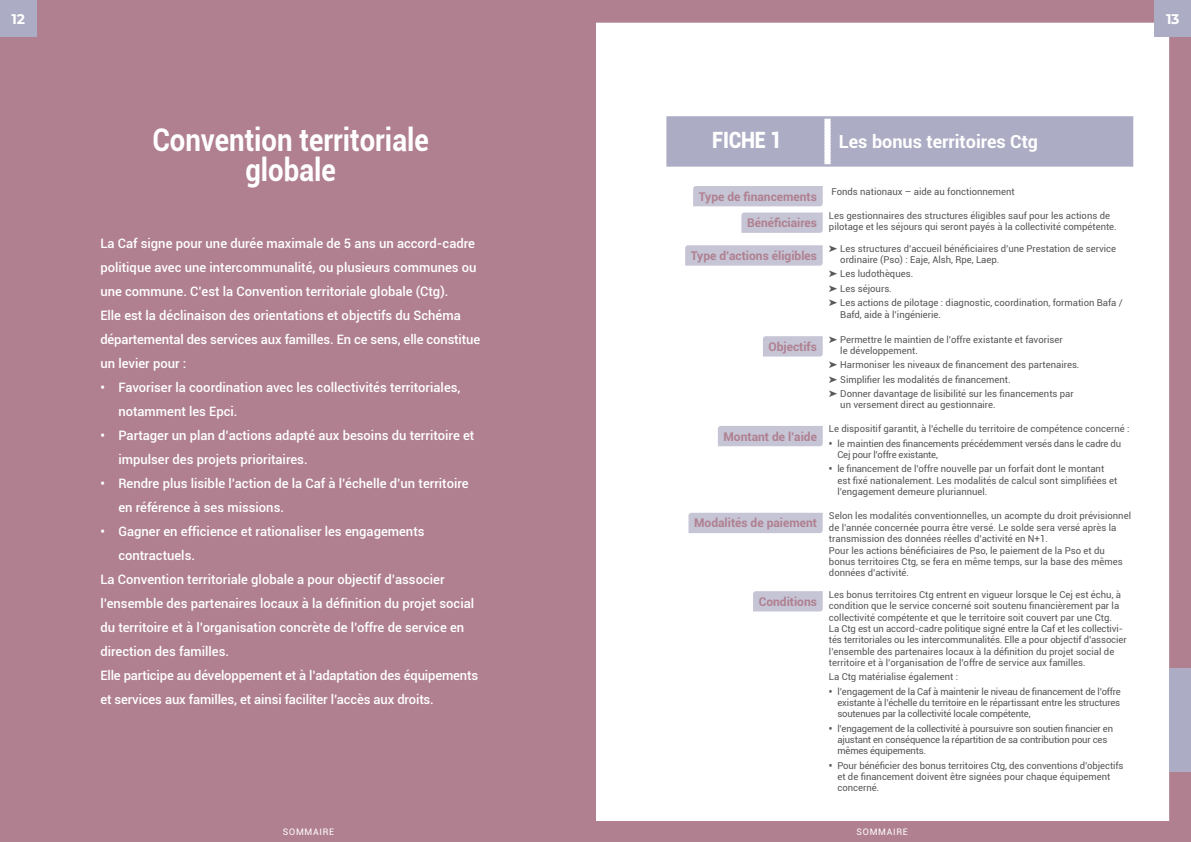
<style>
.page{position:relative;width:1191px;height:842px;background:#fff}
.page>*{position:absolute;margin:0;border:0;box-sizing:border-box;transform-origin:0 0}
.t1{font:700 31.2px/30px "Roboto";color:#fff;text-align:center;scale:.88 1}
.t2{font:900 22.5px "Roboto";letter-spacing:-.015em;color:#fff;scale:.88 1}
.t3{font:700 18px "Roboto";color:#fff}
.t4{font:700 14px "Montserrat";color:#fff}
.t5{font:500 13px/24px "Roboto";color:#fff}
.t6{font:700 12px "Roboto";color:#b08090}
.t7{font:9.5px/11.4px "Roboto";color:#575756}
.t8{font:9.5px/11.4px "Roboto";letter-spacing:-.02em;color:#575756}
.t9{font:9px "Roboto";letter-spacing:.08em;color:#fff}
.s1{font-weight:900}
</style>
<div class="page">
<svg style="left:595px;top:0;width:596px;height:842px"></svg>
<div style="left:0;top:0;width:595px;height:842px;background:#b08090"></div>
<div style="left:0;top:0;width:36px;height:37px;background:#acacc4"></div>
<div style="left:1169px;top:668px;width:22px;height:104px;background:#acacc4"></div>
<div style="left:1155px;top:0;width:36px;height:37px;background:#acacc4"></div>
<svg style="left:666px;top:511px;width:161px;height:282px"></svg>
<div style="left:666px;top:116px;width:467px;height:51px;background:#acacc4"></div>
<div style="left:693px;top:186px;width:129px;height:20px;background:#c5c5d6"></div>
<div style="left:741px;top:213px;width:81px;height:20px;background:#c5c5d6"></div>
<svg style="left:685px;top:245px;width:137px;height:21px;background:#c6c6d7"></svg>
<svg style="left:763px;top:336px;width:59px;height:21px"></svg>
<div style="left:718px;top:426px;width:104px;height:20px;background:#c5c5d6"></div>
<div style="left:688px;top:513px;width:134px;height:20px;background:#c5c5d6"></div>
<svg style="left:753px;top:591px;width:69px;height:20px"></svg>
<h3 class="t4" style="left:12px;top:9px;width:15px">12</h3>
<h3 class="t4" style="left:1166px;top:9px;width:15px">13</h3>
<h1 class="t1" style="left:152px;top:123px;width:316px">Convention territoriale globale</h1>
<p class="t5" style="left:100px;top:231px;width:381px">La Caf signe pour une durée maximale de 5 ans un accord-cadre politique avec une intercommunalité, ou plusieurs communes ou une commune. C’est la Convention territoriale globale (Ctg).<br>Elle est la déclinaison des orientations et objectifs du Schéma départemental des services aux familles. En ce sens, elle constitue un levier pour :</p>
<h3 class="t5" style="left:118px;top:375px;width:344px;text-indent:-18px">• Favoriser la coordination avec les collectivités territoriales, notamment les Epci.</h3>
<h3 class="t5" style="left:118px;top:423px;width:357px;text-indent:-18px">• Partager un plan d’actions adapté aux besoins du territoire et impulser des projets prioritaires.</h3>
<h3 class="t5" style="left:118px;top:471px;width:352px;text-indent:-18px">• Rendre plus lisible l’action de la Caf à l’échelle d’un territoire en référence à ses missions.</h3>
<h3 class="t5" style="left:100px;top:519px;width:326px">• Gagner en efficience et rationaliser les engagements</h3>
<h3 class="t5" style="left:118px;top:543px;width:78px">contractuels.</h3>
<h3 class="t5" style="left:100px;top:567px;width:346px">La Convention territoriale globale a pour objectif d’associer</h3>
<h3 class="t5" style="left:100px;top:591px;width:375px">l’ensemble des partenaires locaux à la définition du projet social</h3>
<h3 class="t5" style="left:100px;top:615px;width:365px">du territoire et à l’organisation concrète de l’offre de service en</h3>
<h3 class="t5" style="left:100px;top:639px;width:130px">direction des familles.</h3>
<h3 class="t5" style="left:100px;top:663px;width:379px">Elle participe au développement et à l’adaptation des équipements</h3>
<h3 class="t5" style="left:100px;top:687px;width:335px">et services aux familles, et ainsi faciliter l’accès aux droits.</h3>
<h2 class="t2" style="left:712px;top:124px;width:80px">FICHE 1</h2>
<h3 class="t3" style="left:839px;top:129px;width:201px">Les bonus territoires Ctg</h3>
<p class="t6" style="left:699px;top:188px;width:120px">Type de financements</p>
<p class="t7" style="left:831px;top:186px;width:185px">Fonds nationaux – aide au fonctionnement</p>
<p class="t6" style="left:747px;top:214px;width:71px">Bénéficiaires</p>
<p class="t7" style="left:829px;top:210px;width:289px">Les gestionnaires des structures éligibles sauf pour les actions de pilotage et les séjours qui seront payés à la collectivité compétente.</p>
<p class="t6" style="left:691px;top:247px;width:128px">Type d’actions éligibles</p>
<p class="t7" style="left:840px;top:242px;width:277px;text-indent:-11px">➤ Les structures d’accueil bénéficiaires d’une Prestation de service ordinaire (Pso) : Eaje, Alsh, Rpe, Laep.</p>
<p class="t7" style="left:829px;top:267px;width:295px;line-height:14.2px">➤ Les ludothèques.<br>➤ Les séjours.<br>➤ Les actions de pilotage : diagnostic, coordination, formation Bafa /</p>
<p class="t7" style="left:840px;top:308px;width:102px">Bafd, aide à l’ingénierie.</p>
<p class="t6" style="left:768px;top:338px;width:50px">Objectifs</p>
<p class="t7" style="left:840px;top:333px;width:224px;text-indent:-11px">➤ Permettre le maintien de l’offre existante et favoriser le développement.</p>
<p class="t7" style="left:829px;top:358px;width:252px;line-height:14.2px">➤ Harmoniser les niveaux de financement des partenaires. ➤ Simplifier les modalités de financement.<br>➤ Donner davantage de lisibilité sur les financements par</p>
<p class="t7" style="left:840px;top:399px;width:157px">un versement direct au gestionnaire.</p>
<p class="t6" style="left:723px;top:428px;width:95px">Montant de l’aide</p>
<p class="t7" style="left:829px;top:423px;width:302px">Le dispositif garantit, à l’échelle du territoire de compétence concerné :</p>
<p class="t8" style="left:837px;top:437px;width:285px;text-indent:-9px"><span class="s1">•</span> le maintien des financements précédemment versés dans le cadre du<br>Cej pour l’offre existante,</p>
<p class="t7" style="left:837px;top:463px;width:281px;text-indent:-9px"><span class="s1">•</span> le financement de l’offre nouvelle par un forfait dont le montant est fixé nationalement. Les modalités de calcul sont simplifiées et l’engagement demeure pluriannuel.</p>
<p class="t6" style="left:694px;top:515px;width:124px">Modalités de paiement</p>
<p class="t7" style="left:829px;top:510px;width:304px">Selon les modalités conventionnelles, un acompte du droit prévisionnel de l’année concernée pourra être versé. Le solde sera versé après la transmission des données réelles d’activité en N+1.<br>Pour les actions bénéficiaires de Pso, le paiement de la Pso et du bonus territoires Ctg, se fera en même temps, sur la base des mêmes données d’activité.</p>
<p class="t6" style="left:758px;top:593px;width:60px">Conditions</p>
<p class="t7" style="left:829px;top:588px;width:299px">Les bonus territoires Ctg entrent en vigueur lorsque le Cej est échu, à condition que le service concerné soit soutenu financièrement par la collectivité compétente et que le territoire soit couvert par une Ctg.<br>La Ctg est un accord-cadre politique signé entre la Caf et les collectivi&shy;tés territoriales ou les intercommunalités. Elle a pour objectif d’associer l’ensemble des partenaires locaux à la définition du projet social de territoire et à l’organisation de l’offre de service aux familles.</p>
<p class="t7" style="left:829px;top:671px;width:131px">La Ctg matérialise également :</p>
<p class="t7" style="left:837px;top:685px;width:285px;text-align:justify;text-indent:-9px"><span class="s1">•</span> l’engagement de la Caf à maintenir le niveau de financement de l’offre existante à l’échelle du territoire en le répartissant entre les structures soutenues par la collectivité locale compétente,</p>
<p class="t8" style="left:837px;top:722px;width:277px;text-indent:-9px"><span class="s1">•</span> l’engagement de la collectivité à poursuivre son soutien financier en ajustant en conséquence la répartition de sa contribution pour ces mêmes équipements.</p>
<p class="t7" style="left:837px;top:759px;width:287px;text-indent:-9px"><span class="s1">•</span> Pour bénéficier des bonus territoires Ctg, des conventions d’objectifs et de financement doivent être signées pour chaque équipement concerné.</p>
<p class="t9" style="left:283px;top:825px;width:53px">SOMMAIRE</p>
<p class="t9" style="left:856px;top:825px;width:53px">SOMMAIRE</p>
</div>
